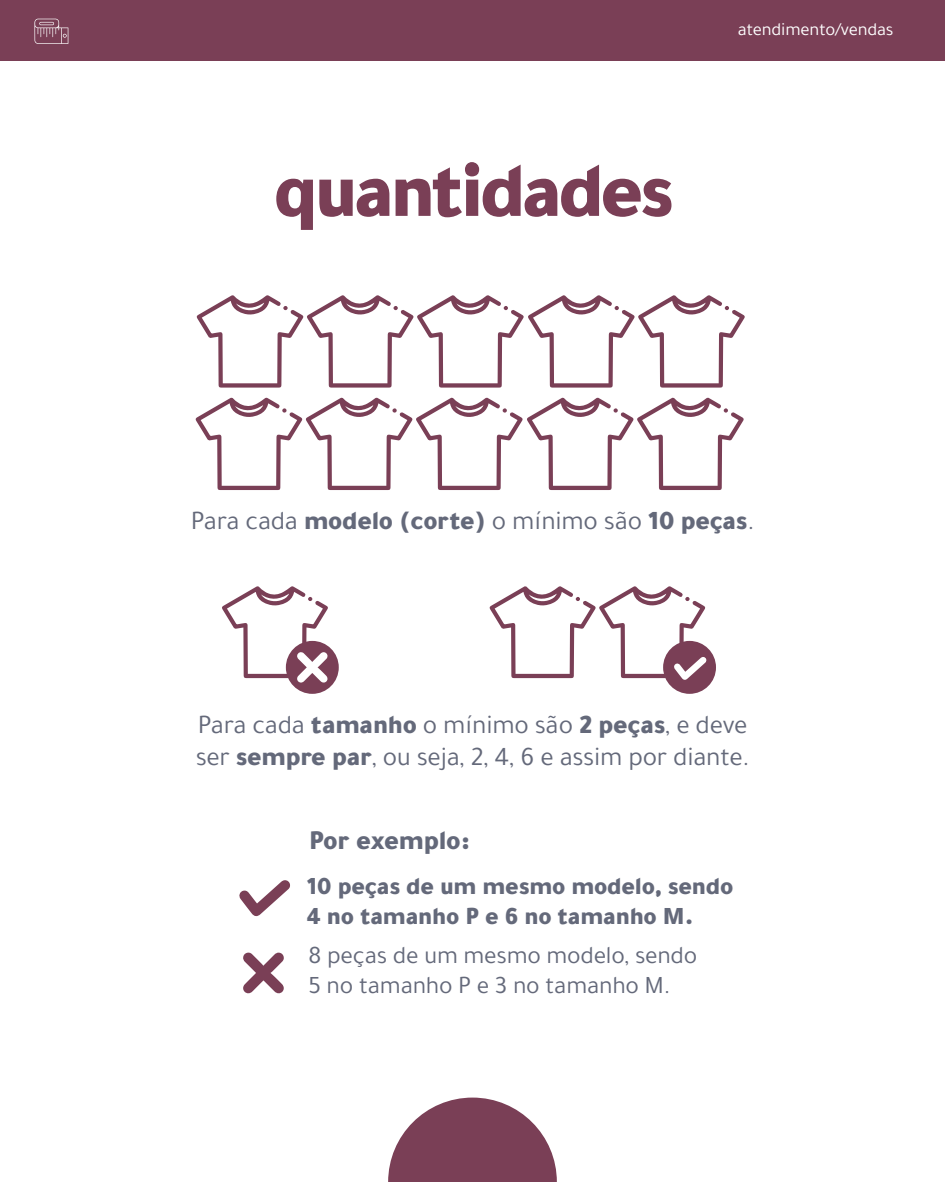
<style>
.page{position:relative;width:945px;height:1182px;background:#fff}
.page>*{position:absolute;margin:0;border:0;box-sizing:border-box;transform-origin:0 0}
.t1{font:900 79.71px "Tajawal";letter-spacing:-.05em;color:#7a3f56}
.t2{font:900 27.65px "Tajawal";letter-spacing:-.01em;color:#64697a}
.t3{font:26.95px/32.3px "Tajawal";letter-spacing:-.01em;color:#64697a}
.t4{font:900 26.95px "Tajawal";letter-spacing:-.01em;color:#64697a}
.t5{font:900 25.29px/30.4px "Tajawal";letter-spacing:-.01em;color:#64697a}
.t6{font:25.29px/30.4px "Tajawal";letter-spacing:-.01em;color:#64697a}
.t7{font:18.46px "Tajawal";letter-spacing:-.01em;color:#fff}
.s1{font-weight:400}
.s2{font-weight:900}
</style>
<div class="page">
<div style="left:0;top:0;width:945px;height:61px;background:#7a3f56"></div>
<svg style="left:34px;top:19px;width:34px;height:25px"></svg>
<svg style="left:388px;top:1097px;width:169px;height:84px"></svg>
<svg style="left:195px;top:397px;width:549px;height:93px"></svg>
<svg style="left:196px;top:295px;width:549px;height:92px"></svg>
<div style="left:286px;top:641px;width:53px;height:52px;background:#7a3f56;border-radius:50%"></div>
<svg style="left:222px;top:586px;width:106px;height:97px"></svg>
<div style="left:663px;top:641px;width:53px;height:52px;background:#7a3f56;border-radius:50%"></div>
<svg style="left:489px;top:586px;width:218px;height:94px"></svg>
<svg style="left:239px;top:880px;width:51px;height:36px"></svg>
<svg style="left:243px;top:952px;width:41px;height:41px"></svg>
<h1 class="t1" style="left:274px;top:122px;width:402px">quantidades</h1>
<p class="t7" style="left:738px;top:17px;width:157px">atendimento/vendas</p>
<p class="t4" style="left:191px;top:497px;width:565px"><span class="s1">Para cada</span> modelo (corte) <span class="s1">o mínimo são</span> 10 peças<span class="s1">.</span></p>
<p class="t3" style="left:196px;top:708px;width:555px">Para cada <span class="s2">tamanho</span> o mínimo são <span class="s2">2 peças</span>, e deve ser <span class="s2">sempre par</span>, ou seja, 2, 4, 6 e assim por diante.</p>
<p class="t2" style="left:309px;top:816px;width:162px">Por exemplo:</p>
<p class="t5" style="left:307px;top:868px;width:428px">10 peças de um mesmo modelo, sendo<br>4 no tamanho P e 6 no tamanho M.</p>
<p class="t6" style="left:308px;top:939px;width:391px">8 peças de um mesmo modelo, sendo<br>5 no tamanho P e 3 no tamanho M.</p>
</div>
